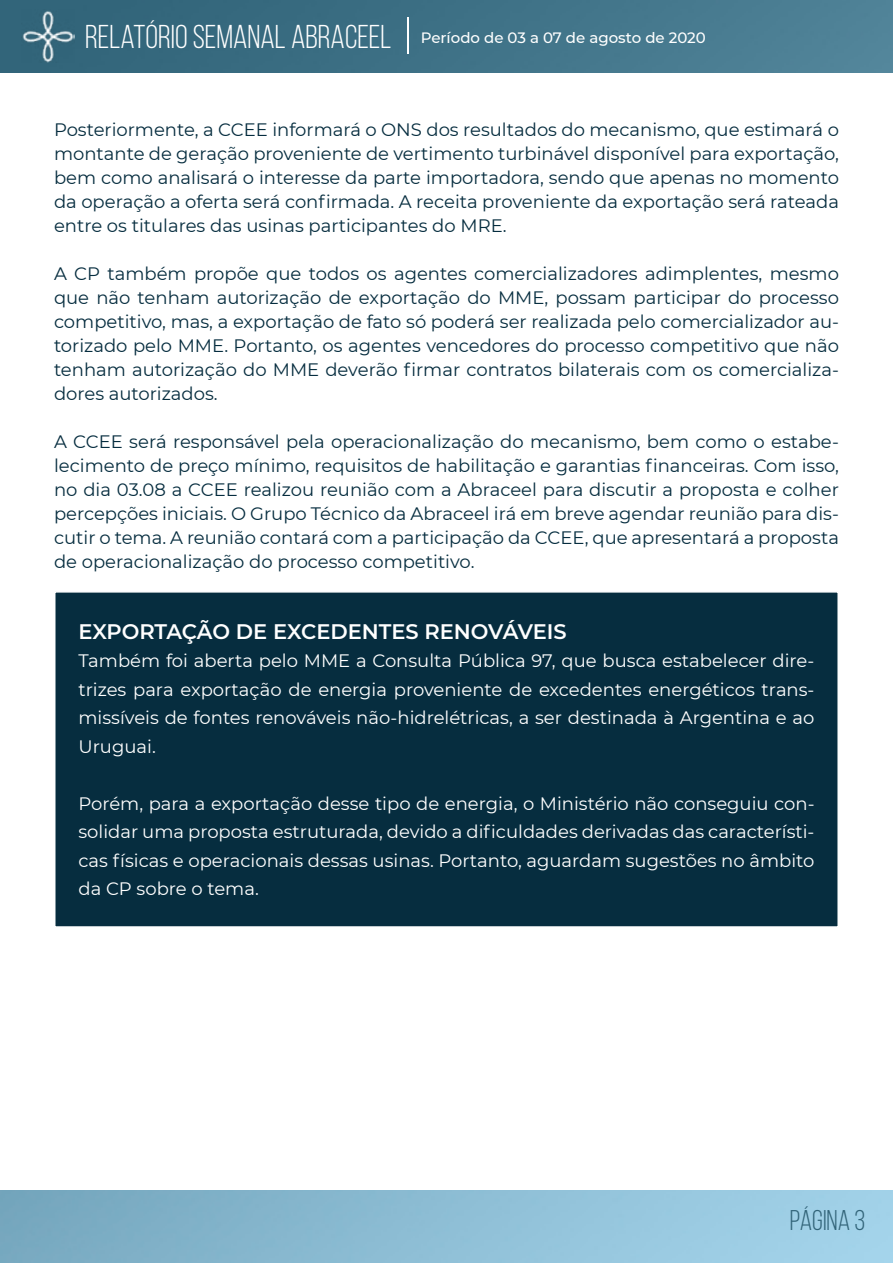
<style>
.page{position:relative;width:893px;height:1263px;background:#fff}
.page>*{position:absolute;margin:0;border:0;box-sizing:border-box;transform-origin:0 0}
.t1{font:28.5px "Bebas Neue";color:#326479}
.t2{font:600 21px "Montserrat";color:#fff}
.t3{font:18px/24px "Montserrat";color:#062d3f;text-align:justify}
.t4{font:18px/28.5px "Montserrat";color:#fff;text-align:justify}
.t5{font:500 15px "Montserrat";color:#fff}
.s1{font-family:"Bebas Neue";font-weight:400;font-size:33px}
</style>
<div class="page">
<img style="left:0;top:0;width:893px;height:72px">
<img style="left:21px;top:10px;width:53px;height:52px">
<hr style="left:407px;top:17px;width:2px;height:37px;background:#fff">
<div style="left:54px;top:591px;width:785px;height:337px;background:#062d3f;border:2px solid #fff"></div>
<p class="t5" style="left:85px;top:27px;width:622px"><span class="s1">RELATÓRIO SEMANAL ABRACEEL</span> Período de 03 a 07 de agosto de 2020</p>
<p class="t3" style="left:54px;top:117px;width:786px">Posteriormente, a CCEE informará o ONS dos resultados do mecanismo, que estimará o montante de geração proveniente de vertimento turbinável disponível para exportação, bem como analisará o interesse da parte importadora, sendo que apenas no momento da operação a oferta será confirmada. A receita proveniente da exportação será rateada entre os titulares das usinas participantes do MRE.</p>
<p class="t3" style="left:54px;top:261px;width:786px">A CP também propõe que todos os agentes comercializadores adimplentes, mesmo que não tenham autorização de exportação do MME, possam participar do processo competitivo, mas, a exportação de fato só poderá ser realizada pelo comercializador au&shy;torizado pelo MME. Portanto, os agentes vencedores do processo competitivo que não tenham autorização do MME deverão firmar contratos bilaterais com os comercializa&shy;dores autorizados.</p>
<p class="t3" style="left:54px;top:429px;width:786px">A CCEE será responsável pela operacionalização do mecanismo, bem como o estabe&shy;lecimento de preço mínimo, requisitos de habilitação e garantias financeiras. Com isso, no dia 03.08 a CCEE realizou reunião com a Abraceel para discutir a proposta e colher percepções iniciais. O Grupo Técnico da Abraceel irá em breve agendar reunião para dis&shy;cutir o tema. A reunião contará com a participação da CCEE, que apresentará a proposta de operacionalização do processo competitivo.</p>
<p class="t2" style="left:78px;top:616px;width:490px">EXPORTAÇÃO DE EXCEDENTES RENOVÁVEIS</p>
<p class="t4" style="left:78px;top:646px;width:737px">Também foi aberta pelo MME a Consulta Pública 97, que busca estabelecer dire&shy;trizes para exportação de energia proveniente de excedentes energéticos trans&shy;missíveis de fontes renováveis não-hidrelétricas, a ser destinada à Argentina e ao Uruguai.</p>
<p class="t4" style="left:78px;top:789px;width:738px">Porém, para a exportação desse tipo de energia, o Ministério não conseguiu con&shy;solidar uma proposta estruturada, devido a dificuldades derivadas das característi&shy;cas físicas e operacionais dessas usinas. Portanto, aguardam sugestões no âmbito da CP sobre o tema.</p>
<h1 class="t1" style="left:790px;top:1205px;width:77px">PÁGINA 3</h1>
</div>
